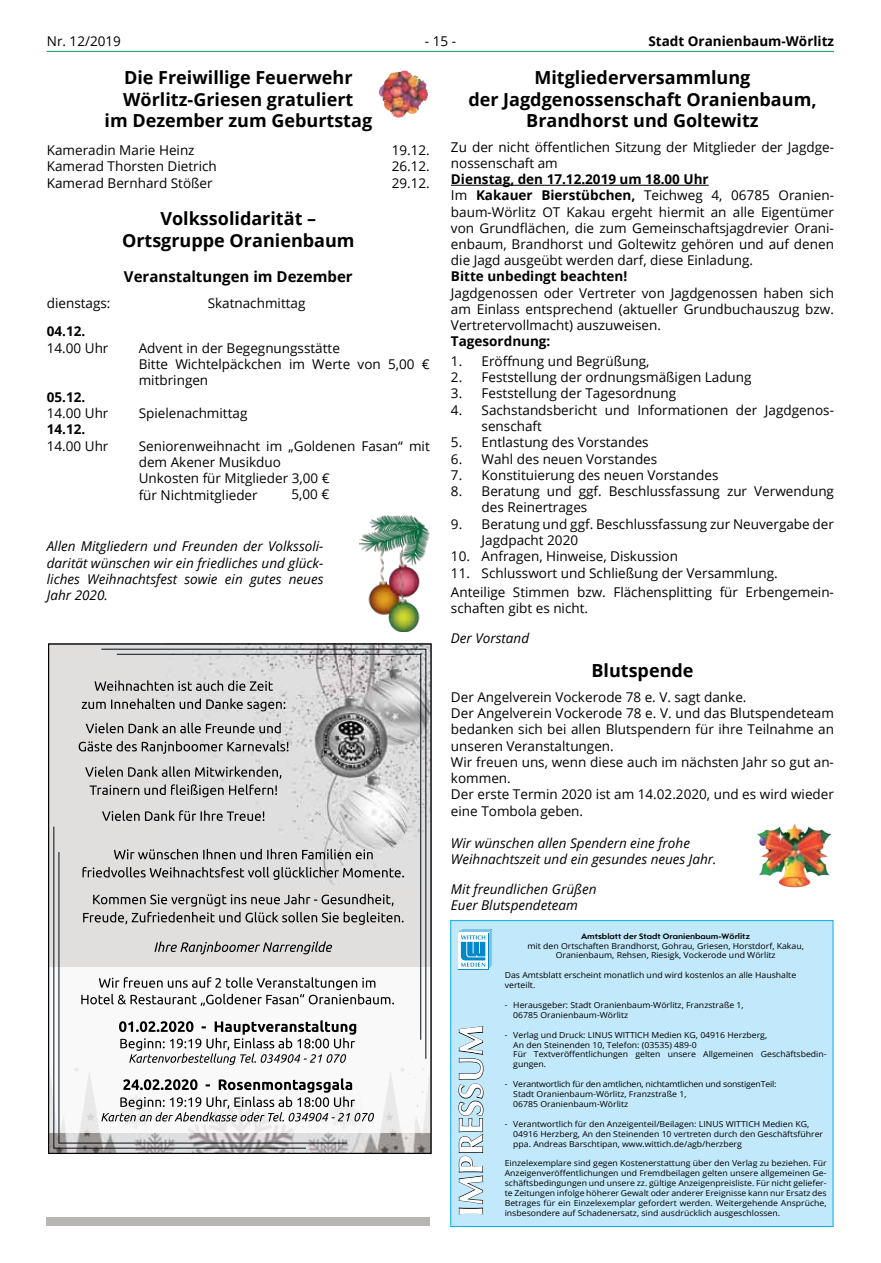
<style>
.page{position:relative;width:881px;height:1263px;background:#fff}
.page>*{position:absolute;margin:0;border:0;box-sizing:border-box;transform-origin:0 0}
.t1{font:700 33.6px "Optima LT";letter-spacing:.015em;color:#fff}
.t2{font:700 18px/21.6px "Open Sans";color:#000;text-align:center}
.t3{font:700 15px "Open Sans";color:#000}
.t4{font:13.5px/16.2px "Open Sans";color:#000}
.t5{font:italic 13.5px/16.2px "Open Sans";color:#000}
.t6{font:700 13.5px "Open Sans";color:#000}
.t7{font:8.25px/9.9px "Open Sans";color:#000;scale:1.05 1}
.t8{font:8.25px/9.9px "Open Sans";letter-spacing:-.02em;color:#000;scale:1.05 1}
.t9{font:700 8.25px "Opel Sans";color:#000;scale:1.05 1}
.s1{font-weight:700}
</style>
<div class="page">
<hr style="left:47px;top:51px;width:786px;height:1px;background:#00a158">
<hr style="left:451px;top:185px;width:257px;height:1px;background:#000">
<div style="left:49px;top:644px;width:382px;height:509px;background:#e0dfde"></div>
<img style="left:50px;top:1132px;width:379px;height:20px">
<img style="left:50px;top:967px;width:379px;height:165px">
<svg style="left:348px;top:1078px;width:26px;height:43px"></svg>
<svg style="left:53px;top:826px;width:253px;height:323px"></svg>
<svg style="left:58px;top:851px;width:290px;height:293px"></svg>
<svg style="left:101px;top:648px;width:325px;height:411px"></svg>
<svg style="left:116px;top:654px;width:305px;height:386px"></svg>
<svg style="left:94px;top:680px;width:179px;height:11px"></svg>
<svg style="left:82px;top:698px;width:203px;height:13px"></svg>
<svg style="left:86px;top:723px;width:194px;height:10px"></svg>
<svg style="left:79px;top:741px;width:209px;height:13px"></svg>
<svg style="left:85px;top:766px;width:196px;height:31px"></svg>
<svg style="left:102px;top:810px;width:162px;height:11px"></svg>
<svg style="left:114px;top:849px;width:258px;height:10px"></svg>
<svg style="left:82px;top:867px;width:322px;height:13px"></svg>
<svg style="left:83px;top:894px;width:320px;height:31px"></svg>
<svg style="left:154px;top:941px;width:178px;height:13px"></svg>
<img style="left:385px;top:70px;width:20px;height:11px">
<img style="left:359px;top:516px;width:70px;height:115px">
<img style="left:757px;top:825px;width:37px;height:9px">
<div style="left:47px;top:1217px;width:382px;height:9px;background:#b8b6b5"></div>
<div style="left:450px;top:920px;width:383px;height:307px;background:#c2e9fb;border:1px solid #00afea"></div>
<svg style="left:458px;top:1026px;width:26px;height:189px"></svg>
<div style="left:458px;top:933px;width:29px;height:36px;background:#fff"></div>
<svg style="left:459px;top:929px;width:33px;height:39px"></svg>
<p class="t4" style="left:47px;top:33px;width:76px">Nr. 12/2019</p>
<p class="t4" style="left:425px;top:33px;width:33px">- 15 -</p>
<p class="t6" style="left:648px;top:32px;width:187px">Stadt Oranienbaum-Wörlitz</p>
<h2 class="t2" style="left:468px;top:66px;width:349px">Mitgliederversammlung<br>der Jagdgenossenschaft Oranienbaum,<br>Brandhorst und Goltewitz</h2>
<p class="t4" style="left:451px;top:138px;width:384px">Zu der nicht öffentlichen Sitzung der Mitglieder der Jagdge&shy;nossenschaft am</p>
<p class="t4" style="left:451px;top:171px;width:384px"><span class="s1">Dienstag, den 17.12.2019 um 18.00 Uhr<br></span>Im <span class="s1">Kakauer Bierstübchen,</span> Teichweg 4, 06785 Oranien&shy;baum-Wörlitz OT Kakau ergeht hiermit an alle Eigentümer von Grundflächen, die zum Gemeinschaftsjagdrevier Orani&shy;enbaum, Brandhorst und Goltewitz gehören und auf denen die Jagd ausgeübt werden darf, diese Einladung.</p>
<p class="t6" style="left:451px;top:267px;width:178px">Bitte unbedingt beachten!</p>
<p class="t4" style="left:451px;top:284px;width:384px;text-align:justify">Jagdgenossen oder Vertreter von Jagdgenossen haben sich am Einlass entsprechend (aktueller Grundbuchauszug bzw.<br>Vertretervollmacht) auszuweisen.</p>
<p class="t6" style="left:451px;top:332px;width:101px">Tagesordnung:</p>
<p class="t4" style="left:451px;top:352px;width:200px">1. Eröffnung und Begrüßung,</p>
<p class="t4" style="left:451px;top:369px;width:302px">2. Feststellung der ordnungsmäßigen Ladung</p>
<p class="t4" style="left:451px;top:385px;width:226px">3. Feststellung der Tagesordnung</p>
<p class="t4" style="left:481px;top:401px;width:354px;text-indent:-31px">4. Sachstandsbericht und Informationen der Jagdgenos&shy;senschaft</p>
<p class="t4" style="left:451px;top:434px;width:199px">5. Entlastung des Vorstandes</p>
<p class="t4" style="left:451px;top:450px;width:208px">6. Wahl des neuen Vorstandes</p>
<p class="t4" style="left:451px;top:466px;width:269px">7. Konstituierung des neuen Vorstandes</p>
<p class="t4" style="left:481px;top:483px;width:354px;text-indent:-31px">8. Beratung und ggf. Beschlussfassung zur Verwendung des Reinertrages</p>
<p class="t4" style="left:481px;top:515px;width:354px;text-indent:-31px">9. Beratung und ggf. Beschlussfassung zur Neuvergabe der<br>Jagdpacht 2020</p>
<p class="t4" style="left:451px;top:548px;width:228px">10. Anfragen, Hinweise, Diskussion</p>
<p class="t4" style="left:451px;top:562px;width:384px;line-height:19.6px">11. Schlusswort und Schließung der Versammlung.<br>Anteilige Stimmen bzw. Flächensplitting für Erbengemein-</p>
<p class="t4" style="left:451px;top:600px;width:139px">schaften gibt es nicht.</p>
<p class="t5" style="left:451px;top:630px;width:80px">Der Vorstand</p>
<h2 class="t2" style="left:591px;top:660px;width:104px">Blutspende</h2>
<p class="t4" style="left:451px;top:689px;width:384px">Der Angelverein Vockerode 78 e. V. sagt danke.<br>Der Angelverein Vockerode 78 e. V. und das Blutspendeteam bedanken sich bei allen Blutspendern für ihre Teilnahme an unseren Veranstaltungen.<br>Wir freuen uns, wenn diese auch im nächsten Jahr so gut an&shy;kommen.<br>Der erste Termin 2020 ist am 14.02.2020, und es wird wieder eine Tombola geben.</p>
<p class="t5" style="left:451px;top:834px;width:267px">Wir wünschen allen Spendern eine frohe<br>Weihnachtszeit und ein gesundes neues Jahr.</p>
<p class="t5" style="left:451px;top:880px;width:147px">Mit freundlichen Grüßen<br>Euer Blutspendeteam</p>
<h2 class="t2" style="left:104px;top:66px;width:269px">Die Freiwillige Feuerwehr<br>Wörlitz-Griesen gratuliert<br>im Dezember zum Geburtstag</h2>
<p class="t4" style="left:47px;top:142px;width:149px">Kameradin Marie Heinz</p>
<p class="t4" style="left:391px;top:142px;width:40px">19.12.</p>
<p class="t4" style="left:47px;top:158px;width:171px">Kamerad Thorsten Dietrich</p>
<p class="t4" style="left:391px;top:158px;width:40px">26.12.</p>
<p class="t4" style="left:47px;top:174px;width:167px">Kamerad Bernhard Stößer</p>
<p class="t4" style="left:391px;top:174px;width:40px">29.12.</p>
<h2 class="t2" style="left:122px;top:208px;width:234px">Volkssolidarität –<br>Ortsgruppe Oranienbaum</h2>
<p class="t3" style="left:124px;top:266px;width:230px">Veranstaltungen im Dezember</p>
<p class="t4" style="left:47px;top:294px;width:65px">dienstags:</p>
<p class="t4" style="left:208px;top:294px;width:99px">Skatnachmittag</p>
<p class="t6" style="left:47px;top:322px;width:40px">04.12.</p>
<p class="t4" style="left:47px;top:339px;width:63px">14.00 Uhr</p>
<p class="t4" style="left:139px;top:339px;width:292px">Advent in der Begegnungsstätte<br>Bitte Wichtelpäckchen im Werte von 5,00 € mitbringen</p>
<p class="t6" style="left:47px;top:387px;width:40px">05.12.</p>
<p class="t4" style="left:47px;top:405px;width:63px">14.00 Uhr</p>
<p class="t4" style="left:139px;top:405px;width:110px">Spielenachmittag</p>
<p class="t6" style="left:47px;top:420px;width:40px">14.12.</p>
<p class="t4" style="left:47px;top:437px;width:63px">14.00 Uhr</p>
<p class="t4" style="left:139px;top:437px;width:292px">Seniorenweihnacht im „Goldenen Fasan“ mit dem Akener Musikduo<br>Unkosten für Mitglieder 3,00 €<br>für Nichtmitglieder</p>
<p class="t4" style="left:291px;top:486px;width:39px">5,00 €</p>
<p class="t5" style="left:47px;top:538px;width:278px;text-align:justify">Allen Mitgliedern und Freunden der Volkssoli&shy;darität wünschen wir ein friedliches und glück&shy;liches Weihnachtsfest sowie ein gutes neues Jahr 2020.</p>
<h1 class="t1" style="left:451px;top:1216px;width:193px;rotate:-90deg">IMPRESSUM</h1>
<p class="t9" style="left:581px;top:931px;width:163px">Amtsblatt der Stadt Oranienbaum-Wörlitz</p>
<p class="t7" style="left:527px;top:940px;width:264px;text-align:center">mit den Ortschaften Brandhorst, Gohrau, Griesen, Horstdorf, Kakau,<br>Oranienbaum, Rehsen, Riesigk, Vockerode und Wörlitz</p>
<p class="t7" style="left:504px;top:970px;width:279px">Das Amtsblatt erscheint monatlich und wird kostenlos an alle Haushalte verteilt.</p>
<p class="t7" style="left:513px;top:1000px;width:221px;text-indent:-9px">- Herausgeber: Stadt Oranienbaum-Wörlitz, Franzstraße 1,<br>06785 Oranienbaum-Wörlitz</p>
<p class="t7" style="left:513px;top:1029px;width:300px;text-indent:-9px">- Verlag und Druck: LINUS WITTICH Medien KG, 04916 Herzberg,<br>An den Steinenden 10, Telefon: (03535) 489-0<br>Für Textveröffentlichungen gelten unsere Allgemeinen Geschäftsbedin&shy;gungen.</p>
<p class="t8" style="left:513px;top:1079px;width:252px;text-indent:-9px">- Verantwortlich für den amtlichen, nichtamtlichen und sonstigenTeil:<br>Stadt Oranienbaum-Wörlitz, Franzstraße 1,<br>06785 Oranienbaum-Wörlitz</p>
<p class="t7" style="left:513px;top:1118px;width:296px;text-indent:-9px">- Verantwortlich für den Anzeigenteil/Beilagen: LINUS WITTICH Medien KG,<br>04916 Herzberg, An den Steinenden 10 vertreten durch den Geschäftsführer ppa. Andreas Barschtipan, www.wittich.de/agb/herzberg</p>
<p class="t7" style="left:504px;top:1158px;width:308px;text-align:justify">Einzelexemplare sind gegen Kostenerstattung über den Verlag zu beziehen. Für Anzeigenveröffentlichungen und Fremdbeilagen gelten unsere allgemeinen Ge&shy;schäftsbedingungen und unsere zz. gültige Anzeigenpreisliste. Für nicht geliefer&shy;te Zeitungen infolge höherer Gewalt oder anderer Ereignisse kann nur Ersatz des Betrages für ein Einzelexemplar gefordert werden. Weitergehende Ansprüche,</p>
<p class="t7" style="left:504px;top:1208px;width:264px">insbesondere auf Schadenersatz, sind ausdrücklich ausgeschlossen.</p>
</div>
